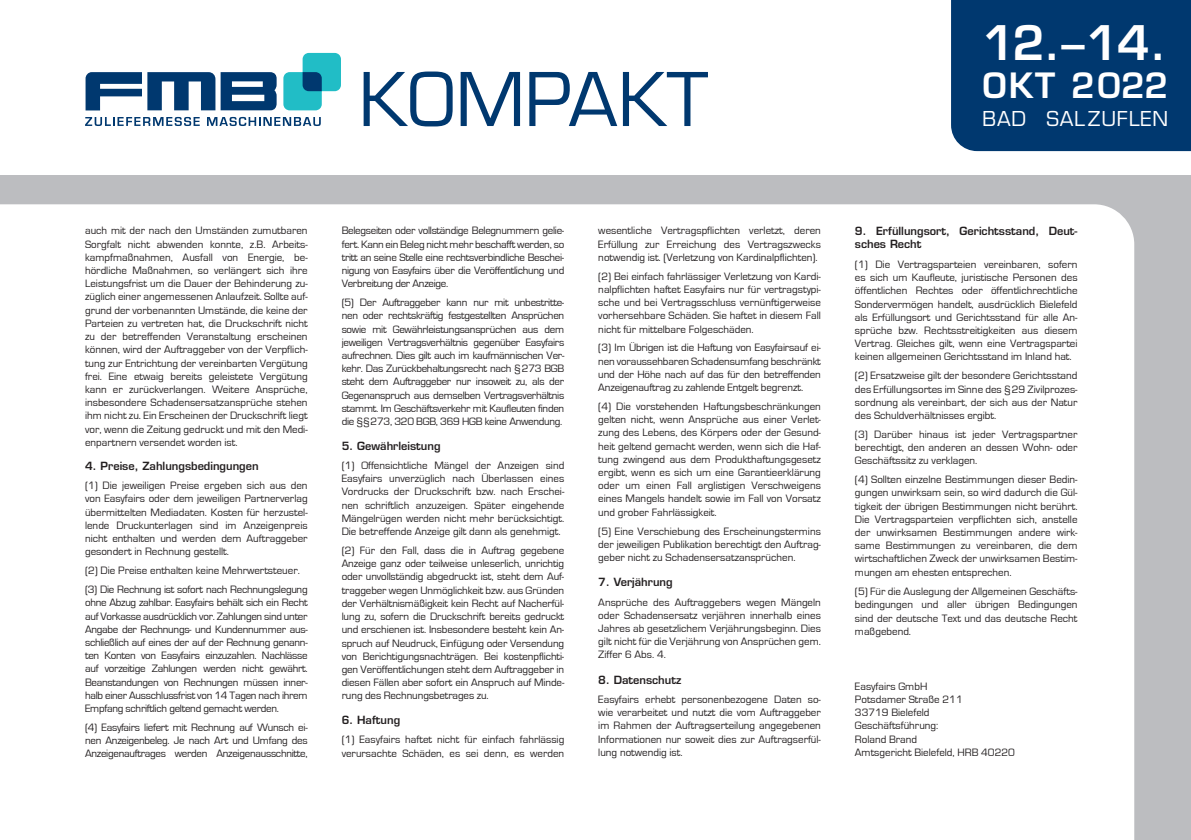
<style>
.page{position:relative;width:1191px;height:840px;background:#fff}
.page>*{position:absolute;margin:0;border:0;box-sizing:border-box;transform-origin:0 0}
.t1{font:72px "Eurostile LT Std";color:#00386f}
.t2{font:600 46.4px "Eurostile LT Std";color:#fff}
.t3{font:600 34px "Eurostile LT Std";letter-spacing:.06em;color:#fff}
.t4{font:20px "Eurostile LT Std";letter-spacing:.04em;color:#fff}
.t5{font:11px/13.2px "Eurostile";color:#231f20;text-align:justify}
.t6{font:600 11px/13.2px "Eurostile LT Std";color:#231f20}
.t7{font:11px/18.8px "Eurostile";letter-spacing:-.025em;color:#231f20}
</style>
<div class="page">
<div style="left:951px;top:0;width:240px;height:151px;background:#00386f"></div>
<div style="left:0;top:176px;width:1191px;height:663px;background:#bcbdc0"></div>
<div style="left:0;top:204px;width:1134px;height:635px;background:#fff"></div>
<svg style="left:283px;top:53px;width:58px;height:57px"></svg>
<svg style="left:86px;top:72px;width:129px;height:38px"></svg>
<svg style="left:221px;top:72px;width:56px;height:38px"></svg>
<svg style="left:85px;top:117px;width:115px;height:9px"></svg>
<svg style="left:207px;top:117px;width:114px;height:9px"></svg>
<h1 class="t1" style="left:358px;top:56px;width:351px">KOMPAKT</h1>
<h2 class="t2" style="left:982px;top:14px;width:186px">12.–14.</h2>
<h3 class="t3" style="left:982px;top:64px;width:187px">OKT 2022</h3>
<h3 class="t4" style="left:982px;top:107px;width:187px">BAD SALZUFLEN</h3>
<p class="t5" style="left:85px;top:224px;width:224px">auch mit der nach den Umständen zumutbaren Sorgfalt nicht abwenden konnte, z.B. Arbeits&shy;kampfmaßnahmen, Ausfall von Energie, be&shy;hördliche Maßnahmen, so verlängert sich ihre Leistungsfrist um die Dauer der Behinderung zu&shy;züglich einer angemessenen Anlaufzeit. Sollte auf&shy;grund der vorbenannten Umstände, die keine der Parteien zu vertreten hat, die Druckschrift nicht zu der betreffenden Veranstaltung erscheinen können, wird der Auftraggeber von der Verpflich&shy;tung zur Entrichtung der vereinbarten Vergütung frei. Eine etwaig bereits geleistete Vergütung kann er zurückverlangen. Weitere Ansprüche, insbesondere Schadensersatzansprüche stehen ihm nicht zu. Ein Erscheinen der Druckschrift liegt vor, wenn die Zeitung gedruckt und mit den Medi&shy;enpartnern versendet worden ist.</p>
<p class="t6" style="left:85px;top:459px;width:175px">4. Preise, Zahlungsbedingungen</p>
<p class="t5" style="left:85px;top:479px;width:224px">(1) Die jeweiligen Preise ergeben sich aus den von Easyfairs oder dem jeweiligen Partnerverlag übermittelten Mediadaten. Kosten für herzustel&shy;lende Druckunterlagen sind im Anzeigenpreis nicht enthalten und werden dem Auftraggeber gesondert in Rechnung gestellt.</p>
<p class="t7" style="left:85px;top:561px;width:224px">(2) Die Preise enthalten keine Mehrwertsteuer. (3) Die Rechnung ist sofort nach Rechnungslegung</p>
<p class="t5" style="left:85px;top:596px;width:224px">ohne Abzug zahlbar. Easyfairs behält sich ein Recht auf Vorkasse ausdrücklich vor. Zahlungen sind unter Angabe der Rechnungs- und Kundennummer aus&shy;schließlich auf eines der auf der Rechnung genann&shy;ten Konten von Easyfairs einzuzahlen. Nachlässe auf vorzeitige Zahlungen werden nicht gewährt.<br>Beanstandungen von Rechnungen müssen inner&shy;halb einer Ausschlussfrist von 14 Tagen nach ihrem Empfang schriftlich geltend gemacht werden.</p>
<p class="t5" style="left:85px;top:720px;width:224px">(4) Easyfairs liefert mit Rechnung auf Wunsch ei&shy;nen Anzeigenbeleg. Je nach Art und Umfang des Anzeigenauftrages werden Anzeigenausschnitte,</p>
<p class="t5" style="left:342px;top:224px;width:224px">Belegseiten oder vollständige Belegnummern gelie&shy;fert. Kann ein Beleg nicht mehr beschafft werden, so tritt an seine Stelle eine rechtsverbindliche Beschei&shy;nigung von Easyfairs über die Veröffentlichung und Verbreitung der Anzeige.</p>
<p class="t5" style="left:342px;top:296px;width:224px">(5) Der Auftraggeber kann nur mit unbestritte&shy;nen oder rechtskräftig festgestellten Ansprüchen sowie mit Gewährleistungsansprüchen aus dem jeweiligen Vertragsverhältnis gegenüber Easyfairs aufrechnen. Dies gilt auch im kaufmännischen Ver&shy;kehr. Das Zurückbehaltungsrecht nach §273 BGB steht dem Auftraggeber nur insoweit zu, als der Gegenanspruch aus demselben Vertragsverhältnis stammt. Im Geschäftsverkehr mit Kaufleuten finden die §§273, 320 BGB, 369 HGB keine Anwendung.</p>
<p class="t6" style="left:342px;top:438px;width:100px">5. Gewährleistung</p>
<p class="t5" style="left:342px;top:459px;width:224px">(1) Offensichtliche Mängel der Anzeigen sind Easyfairs unverzüglich nach Überlassen eines Vordrucks der Druckschrift bzw. nach Erschei&shy;nen schriftlich anzuzeigen. Später eingehende Mängelrügen werden nicht mehr berücksichtigt.<br>Die betreffende Anzeige gilt dann als genehmigt.</p>
<p class="t5" style="left:342px;top:543px;width:224px">(2) Für den Fall, dass die in Auftrag gegebene Anzeige ganz oder teilweise unleserlich, unrichtig oder unvollständig abgedruckt ist, steht dem Auf&shy;traggeber wegen Unmöglichkeit bzw. aus Gründen der Verhältnismäßigkeit kein Recht auf Nacherfül&shy;lung zu, sofern die Druckschrift bereits gedruckt und erschienen ist. Insbesondere besteht kein An&shy;spruch auf Neudruck, Einfügung oder Versendung von Berichtigungsnachträgen. Bei kostenpflichti&shy;gen Veröffentlichungen steht dem Auftraggeber in diesen Fällen aber sofort ein Anspruch auf Minde&shy;rung des Rechnungsbetrages zu.</p>
<p class="t6" style="left:342px;top:712px;width:60px">6. Haftung</p>
<p class="t5" style="left:342px;top:733px;width:224px">(1) Easyfairs haftet nicht für einfach fahrlässig verursachte Schäden, es sei denn, es werden</p>
<p class="t5" style="left:598px;top:224px;width:224px">wesentliche Vertragspflichten verletzt, deren Erfüllung zur Erreichung des Vertragszwecks notwendig ist. (Verletzung von Kardinalpflichten).</p>
<p class="t5" style="left:598px;top:269px;width:224px">(2) Bei einfach fahrlässiger Verletzung von Kardi&shy;nalpflichten haftet Easyfairs nur für vertragstypi&shy;sche und bei Vertragsschluss vernünftigerweise vorhersehbare Schäden. Sie haftet in diesem Fall nicht für mittelbare Folgeschäden.</p>
<p class="t5" style="left:598px;top:341px;width:224px">(3) Im Übrigen ist die Haftung von Easyfairsauf ei&shy;nen voraussehbaren Schadensumfang beschränkt und der Höhe nach auf das für den betreffenden Anzeigenauftrag zu zahlende Entgelt begrenzt.</p>
<p class="t5" style="left:598px;top:399px;width:224px">(4) Die vorstehenden Haftungsbeschränkungen gelten nicht, wenn Ansprüche aus einer Verlet&shy;zung des Lebens, des Körpers oder der Gesund&shy;heit geltend gemacht werden, wenn sich die Haf&shy;tung zwingend aus dem Produkthaftungsgesetz ergibt, wenn es sich um eine Garantieerklärung oder um einen Fall arglistigen Verschweigens eines Mangels handelt sowie im Fall von Vorsatz und grober Fahrlässigkeit.</p>
<p class="t5" style="left:598px;top:524px;width:224px">(5) Eine Verschiebung des Erscheinungstermins der jeweiligen Publikation berechtigt den Auftrag&shy;geber nicht zu Schadensersatzansprüchen.</p>
<p class="t6" style="left:598px;top:575px;width:76px">7. Verjährung</p>
<p class="t5" style="left:598px;top:595px;width:224px">Ansprüche des Auftraggebers wegen Mängeln oder Schadensersatz verjähren innerhalb eines Jahres ab gesetzlichem Verjährungsbeginn. Dies gilt nicht für die Verjährung von Ansprüchen gem.<br>Ziffer 6 Abs. 4.</p>
<p class="t6" style="left:598px;top:672px;width:84px">8. Datenschutz</p>
<p class="t5" style="left:598px;top:692px;width:224px">Easyfairs erhebt personenbezogene Daten so&shy;wie verarbeitet und nutzt die vom Auftraggeber im Rahmen der Auftragserteilung angegebenen Informationen nur soweit dies zur Auftragserfül&shy;lung notwendig ist.</p>
<p class="t6" style="left:855px;top:224px;width:224px">9. Erfüllungsort, Gerichtsstand, Deut&shy;sches Recht</p>
<p class="t5" style="left:855px;top:258px;width:224px">(1) Die Vertragsparteien vereinbaren, sofern es sich um Kaufleute, juristische Personen des öffentlichen Rechtes oder öffentlichrechtliche Sondervermögen handelt, ausdrücklich Bielefeld als Erfüllungsort und Gerichtsstand für alle An&shy;sprüche bzw. Rechtsstreitigkeiten aus diesem Vertrag. Gleiches gilt, wenn eine Vertragspartei keinen allgemeinen Gerichtsstand im Inland hat.</p>
<p class="t5" style="left:855px;top:369px;width:224px">(2) Ersatzweise gilt der besondere Gerichtsstand des Erfüllungsortes im Sinne des §29 Zivilprozes&shy;sordnung als vereinbart, der sich aus der Natur des Schuldverhältnisses ergibt.</p>
<p class="t5" style="left:855px;top:427px;width:224px">(3) Darüber hinaus ist jeder Vertragspartner berechtigt, den anderen an dessen Wohn- oder Geschäftssitz zu verklagen.</p>
<p class="t5" style="left:855px;top:473px;width:224px">(4) Sollten einzelne Bestimmungen dieser Bedin&shy;gungen unwirksam sein, so wird dadurch die Gül&shy;tigkeit der übrigen Bestimmungen nicht berührt.<br>Die Vertragsparteien verpflichten sich, anstelle der unwirksamen Bestimmungen andere wirk&shy;same Bestimmungen zu vereinbaren, die dem wirtschaftlichen Zweck der unwirksamen Bestim&shy;mungen am ehesten entsprechen.</p>
<p class="t5" style="left:855px;top:584px;width:224px">(5) Für die Auslegung der Allgemeinen Geschäfts&shy;bedingungen und aller übrigen Bedingungen sind der deutsche Text und das deutsche Recht maßgebend.</p>
<p class="t5" style="left:855px;top:679px;width:161px;text-align:left">Easyfairs GmbH<br>Potsdamer Straße 211<br>33719 Bielefeld<br>Geschäftsführung:<br>Roland Brand<br>Amtsgericht Bielefeld, HRB 40220</p>
</div>
